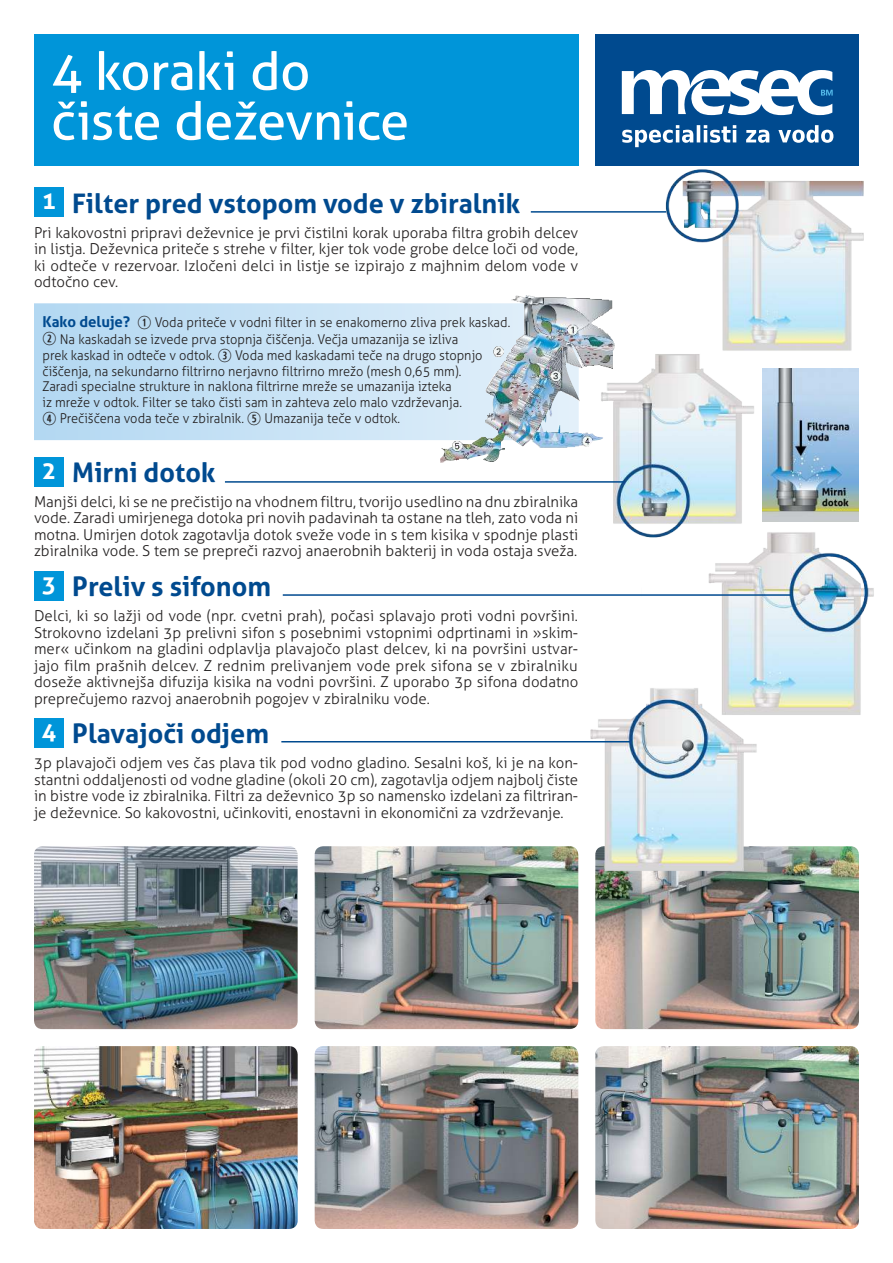
<style>
.page{position:relative;width:893px;height:1263px;background:#fff}
.page>*{position:absolute;margin:0;border:0;box-sizing:border-box;transform-origin:0 0}
.t1{font:52.5px/49.8px "Aller";letter-spacing:-.015em;color:#fff}
.t2{font:700 27px "Aller";color:#004a8f}
.t3{font:300 15px/16.5px "Aller";color:#221f1f;text-align:justify}
.t4{font:300 13.5px/16px "Aller";color:#221f1f;scale:.95 1}
.s1{font-size:24px;color:#fff}
.s2{font-weight:700;font-size:15px;color:#004a8f}
.s3{font-family:"Combi Numerals";font-weight:400;font-size:18px}
</style>
<div class="page">
<img style="left:595px;top:846px;width:264px;height:183px">
<img style="left:595px;top:1046px;width:264px;height:183px">
<img style="left:665px;top:169px;width:199px;height:182px">
<div style="left:34px;top:34px;width:544px;height:132px;background:#0095d9"></div>
<div style="left:34px;top:187px;width:30px;height:30px;background:#0095d9"></div>
<div style="left:34px;top:457px;width:30px;height:29px;background:#0095d9"></div>
<div style="left:34px;top:571px;width:30px;height:29px;background:#0095d9"></div>
<div style="left:34px;top:718px;width:30px;height:30px;background:#0095d9"></div>
<img style="left:613px;top:338px;width:190px;height:198px">
<img style="left:642px;top:516px;width:232px;height:199px">
<img style="left:522px;top:672px;width:298px;height:216px">
<div style="left:595px;top:34px;width:264px;height:132px;background:#004a8f"></div>
<svg style="left:622px;top:70px;width:211px;height:45px"></svg>
<svg style="left:622px;top:125px;width:211px;height:22px"></svg>
<hr style="left:283px;top:594px;width:508px;height:2px;background:#004a8f">
<hr style="left:225px;top:481px;width:399px;height:2px;background:#004a8f">
<hr style="left:531px;top:211px;width:135px;height:2px;background:#004a8f">
<hr style="left:281px;top:741px;width:349px;height:1px;background:#004a8f">
<img style="left:34px;top:846px;width:264px;height:183px">
<img style="left:762px;top:369px;width:97px;height:152px">
<img style="left:440px;top:295px;width:175px;height:168px">
<img style="left:34px;top:1046px;width:264px;height:183px">
<img style="left:315px;top:846px;width:263px;height:183px">
<img style="left:315px;top:1046px;width:263px;height:183px">
<h1 class="t1" style="left:51px;top:49px;width:360px">4 koraki do čiste deževnice</h1>
<h2 class="t2" style="left:42px;top:186px;width:480px"><span class="s1">1</span> Filter pred vstopom vode v zbiralnik</h2>
<p class="t3" style="left:34px;top:224px;width:546px">Pri kakovostni pripravi deževnice je prvi čistilni korak uporaba filtra grobih delcev in listja. Deževnica priteče s strehe v filter, kjer tok vode grobe delce loči od vode, ki odteče v rezervoar. Izločeni delci in listje se izpirajo z majhnim delom vode v odtočno cev.</p>
<p class="t4" style="left:43px;top:314px;width:494px"><span class="s2">Kako deluje?</span> <span class="s3">Q</span> Voda priteče v vodni filter in se enakomerno zliva prek kaskad.<br><span class="s3">W</span> Na kaskadah se izvede prva stopnja čiščenja. Večja umazanija se izliva<br>prek kaskad in odteče v odtok. <span class="s3">E</span> Voda med kaskadami teče na drugo stop njo čiščenja, na sekundarno filtrirno nerjavno filtrirno mrežo (mesh 0,65 mm).<br>Zaradi specialne strukture in naklona filtrirne mreže se umazanija izteka<br>iz mreže v odtok. Filter se tako čisti sam in zahteva zelo malo vzdrževanja.<br><span class="s3">R</span> Prečiščena voda teče v zbiralnik. <span class="s3">T</span> Umazanija teče v odtok.</p>
<h2 class="t2" style="left:42px;top:456px;width:175px"><span class="s1">2</span> Mirni dotok</h2>
<p class="t3" style="left:34px;top:493px;width:546px">Manjši delci, ki se ne prečistijo na vhodnem filtru, tvorijo usedlino na dnu zbiralnika vode. Zaradi umirjenega dotoka pri novih padavinah ta ostane na tleh, zato voda ni motna. Umirjen dotok zagotavlja dotok sveže vode in s tem kisika v spodnje plasti zbiralnika vode. S tem se prepreči razvoj anaerobnih bakterij in voda ostaja sveža.</p>
<h2 class="t2" style="left:42px;top:570px;width:231px"><span class="s1">3</span> Preliv s sifonom</h2>
<p class="t3" style="left:34px;top:607px;width:546px">Delci, ki so lažji od vode (npr. cvetni prah), počasi splavajo proti vodni površini.<br>Strokovno izdelani 3p prelivni sifon s posebnimi vstopnimi odprtinami in »skim&shy;mer« učinkom na gladini odplavlja plavajočo plast delcev, ki na površini ustvar&shy;jajo film prašnih delcev. Z rednim prelivanjem vode prek sifona se v zbiralniku doseže aktivnejša difuzija kisika na vodni površini. Z uporabo 3p sifona dodatno preprečujemo razvoj anaerobnih pogojev v zbiralniku vode.</p>
<h2 class="t2" style="left:42px;top:717px;width:229px"><span class="s1">4</span> Plavajoči odjem</h2>
<p class="t3" style="left:34px;top:754px;width:546px">3p plavajoči odjem ves čas plava tik pod vodno gladino. Sesalni koš, ki je na kon&shy;stantni oddaljenosti od vodne gladine (okoli 20 cm), zagotavlja odjem najbolj čiste in bistre vode iz zbiralnika. Filtri za deževnico 3p so namensko izdelani za filtriran&shy;je deževnice. So kakovostni, učinkoviti, enostavni in ekonomični za vzdrževanje.</p>
</div>
